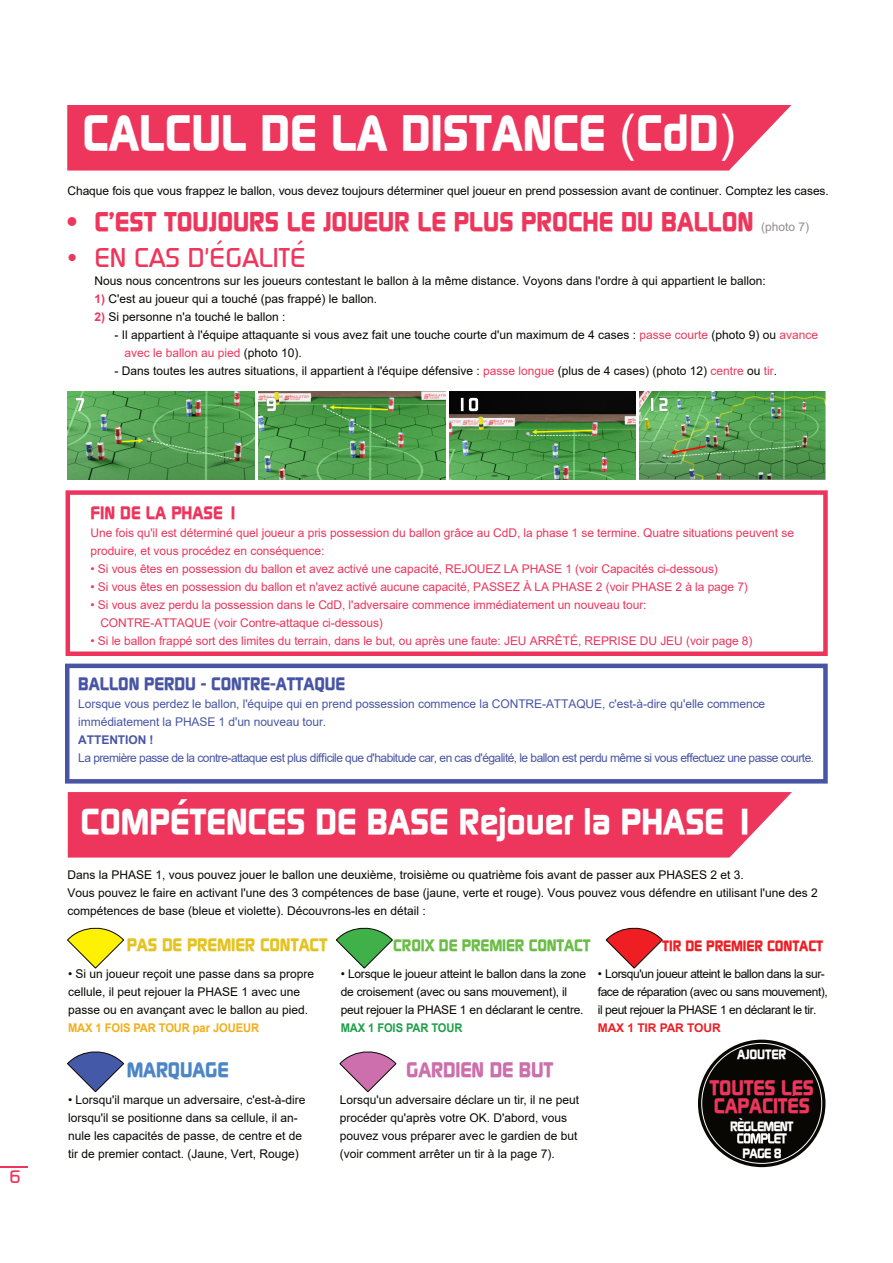
<style>
.page{position:relative;width:893px;height:1263px;background:#fff}
.page>*{position:absolute;margin:0;border:0;box-sizing:border-box;transform-origin:0 0}
.t1{font:700 49.5px "Continuum";color:#fff}
.t2{font:700 36px "Continuum";color:#fff}
.t3{font:700 27px "Continuum";color:#ee365c}
.t4{font:500 27px "Continuum";color:#ee365c}
.t5{font:700 21px/18px "Continuum";letter-spacing:-.01em;color:#ee365c}
.t6{font:700 21px "Continuum";letter-spacing:-.01em;color:#cc6fac}
.t7{font:700 21px "Continuum";letter-spacing:-.01em;color:#4c86c6}
.t8{font:700 18px "Continuum";letter-spacing:-.005em;color:#4855a4}
.t9{font:700 18px "Continuum";letter-spacing:-.01em;color:#e5c31f}
.t10{font:700 18px "Continuum";color:#ee345d}
.t11{font:500 18px "Continuum";color:#ee365c}
.t12{font:700 16.5px "Continuum";letter-spacing:-.01em;color:#6abd45}
.t13{font:700 15px "Continuum";letter-spacing:-.01em;color:#ee1e23}
.t14{font:700 13.5px/27px "Continuum";letter-spacing:-.06em;color:#fff;text-align:center}
.t15{font:700 13.5px "Continuum";letter-spacing:-.01em;color:#fff}
.t16{font:12px/18px "Arial";color:#080704}
.t17{font:12px/18px "Arial";letter-spacing:-.005em;color:#ee345d}
.t18{font:12px/18px "Arial";letter-spacing:-.005em;color:#4855a4}
.t19{font:12px "Arial";letter-spacing:-.045em;color:#4855a4}
.t20{font:12px/18px "Arial";letter-spacing:-.035em;color:#080704}
.t21{font:12px/18px "Arial";letter-spacing:-.02em;color:#080704}
.t22{font:700 12px "Arial";letter-spacing:-.01em;color:#f3ae1a;scale:.93 1}
.t23{font:700 12px "Arial";letter-spacing:-.01em;color:#1c9f48;scale:.93 1}
.t24{font:700 12px "Arial";letter-spacing:-.005em;color:#ee1e23}
.t25{font:700 12px "Arial";letter-spacing:-.005em;color:#4855a4}
.t26{font:12px "Arial";color:#8f8c8c}
.s1{font-family:"Arial";font-weight:400}
.s2{font-weight:700;color:#ee365c}
.s3{color:#ee365c}
</style>
<div class="page">
<div style="left:68px;top:792px;width:724px;height:65px;background:#ee365c"></div>
<svg style="left:67px;top:927px;width:57px;height:41px"></svg>
<svg style="left:340px;top:1051px;width:56px;height:41px"></svg>
<svg style="left:67px;top:1051px;width:57px;height:41px"></svg>
<svg style="left:336px;top:927px;width:57px;height:41px"></svg>
<svg style="left:606px;top:927px;width:56px;height:41px"></svg>
<div style="left:67px;top:105px;width:724px;height:66px;background:#ee365c"></div>
<div style="left:66px;top:490px;width:762px;height:166px;border:4px solid #ee345d"></div>
<img style="left:640px;top:391px;width:185px;height:88px">
<img style="left:68px;top:391px;width:186px;height:89px">
<img style="left:259px;top:391px;width:186px;height:89px">
<img style="left:450px;top:391px;width:185px;height:88px">
<div style="left:65px;top:664px;width:763px;height:119px;border:4px solid #4855a4"></div>
<svg style="left:0;top:1167px;width:28px;height:1px"></svg>
<svg style="left:698px;top:1040px;width:127px;height:127px"></svg>
<div style="left:701px;top:1043px;width:121px;height:121px;background:#080704;border:1px solid #fff;border-radius:50%"></div>
<img style="left:737px;top:1133px;width:49px;height:10px">
<h1 class="t1" style="left:82px;top:110px;width:654px">CALCUL DE LA DISTANCE <span class="s1">(</span>CdD<span class="s1">)</span></h1>
<p class="t16" style="left:68px;top:183px;width:763px">Chaque fois que vous frappez le ballon, vous devez toujours déterminer quel joueur en prend possession avant de continuer. Comptez les cases.</p>
<h3 class="t3" style="left:68px;top:209px;width:688px">• C’EST TOUJOURS LE JOUEUR LE PLUS PROCHE DU BALLON</h3>
<p class="t26" style="left:761px;top:222px;width:50px">(photo 7)</p>
<h3 class="t4" style="left:68px;top:240px;width:240px">• EN CAS D'ÉGALITÉ</h3>
<p class="t16" style="left:94px;top:273px;width:673px">Nous nous concentrons sur les joueurs contestant le ballon à la même distance. Voyons dans l'ordre à qui appartient le ballon:</p>
<p class="t16" style="left:95px;top:291px;width:284px"><span class="s2">1)</span> C'est au joueur qui a touché (pas frappé) le ballon.</p>
<p class="t16" style="left:94px;top:309px;width:193px"><span class="s2">2)</span> Si personne n'a touché le ballon :</p>
<p class="t16" style="left:125px;top:327px;width:695px;text-indent:-10px">- Il appartient à l'équipe attaquante si vous avez fait une touche courte d'un maximum de 4 cases : <span class="s3">passe courte</span> (photo 9) ou <span class="s3">avance avec le ballon au pied</span> (photo 10).</p>
<p class="t16" style="left:115px;top:363px;width:664px">- Dans toutes les autres situations, il appartient à l'équipe défensive : <span class="s3">passe longue</span> (plus de 4 cases) (photo 12) <span class="s3">centre</span> ou <span class="s3">tir</span>.</p>
<h3 class="t11" style="left:10px;top:1165px;width:13px">6</h3>
<h3 class="t10" style="left:91px;top:504px;width:149px">FIN DE LA PHASE 1</h3>
<p class="t17" style="left:91px;top:525px;width:705px">Une fois qu'il est déterminé quel joueur a pris possession du ballon grâce au CdD, la phase 1 se termine. Quatre situations peuvent se produire, et vous procédez en conséquence:</p>
<p class="t17" style="left:91px;top:561px;width:629px">• Si vous êtes en possession du ballon et avez activé une capacité, REJOUEZ LA PHASE 1 (voir Capacités ci-dessous)</p>
<p class="t17" style="left:91px;top:579px;width:659px">• Si vous êtes en possession du ballon et n'avez activé aucune capacité, PASSEZ À LA PHASE 2 (voir PHASE 2 à la page 7)</p>
<p class="t17" style="left:100px;top:597px;width:548px;text-indent:-10px">• Si vous avez perdu la possession dans le CdD, l'adversaire commence immédiatement un nouveau tour:<br>CONTRE-ATTAQUE (voir Contre-attaque ci-dessous)</p>
<p class="t17" style="left:91px;top:633px;width:663px">• Si le ballon frappé sort des limites du terrain, dans le but, ou après une faute: JEU ARRÊTÉ, REPRISE DU JEU (voir page 8)</p>
<h3 class="t8" style="left:78px;top:675px;width:268px">BALLON PERDU - CONTRE-ATTAQUE</h3>
<p class="t18" style="left:78px;top:696px;width:688px">Lorsque vous perdez le ballon, l'équipe qui en prend possession commence la CONTRE-ATTAQUE, c'est-à-dire qu'elle commence immédiatement la PHASE 1 d'un nouveau tour.</p>
<p class="t25" style="left:78px;top:735px;width:77px">ATTENTION !</p>
<p class="t19" style="left:78px;top:753px;width:737px">La première passe de la contre-attaque est plus difficile que d'habitude car, en cas d'égalité, le ballon est perdu même si vous effectuez une passe courte.</p>
<h2 class="t2" style="left:81px;top:805px;width:676px">COMPÉTENCES DE BASE Rejouer la PHASE 1</h2>
<p class="t16" style="left:68px;top:867px;width:752px">Dans la PHASE 1, vous pouvez jouer le ballon une deuxième, troisième ou quatrième fois avant de passer aux PHASES 2 et 3.<br>Vous pouvez le faire en activant l'une des 3 compétences de base (jaune, verte et rouge). Vous pouvez vous défendre en utilisant l'une des 2 compétences de base (bleue et violette). Découvrons-les en détail :</p>
<h3 class="t9" style="left:127px;top:936px;width:202px">PAS DE PREMIER CONTACT</h3>
<p class="t16" style="left:68px;top:966px;width:248px">• Si un joueur reçoit une passe dans sa propre cellule, il peut rejouer la PHASE 1 avec une passe ou en avançant avec le ballon au pied.</p>
<p class="t22" style="left:68px;top:1023px;width:207px">MAX 1 FOIS PAR TOUR par JOUEUR</p>
<h3 class="t12" style="left:393px;top:938px;width:199px">CROIX DE PREMIER CONTACT</h3>
<p class="t13" style="left:662px;top:939px;width:163px">TIR DE PREMIER CONTACT</p>
<p class="t21" style="left:341px;top:966px;width:247px">• Lorsque le joueur atteint le ballon dans la zone de croisement (avec ou sans mouvement), il peut rejouer la PHASE 1 en déclarant le centre.</p>
<p class="t23" style="left:341px;top:1023px;width:133px">MAX 1 FOIS PAR TOUR</p>
<p class="t20" style="left:598px;top:966px;width:232px">• Lorsqu'un joueur atteint le ballon dans la sur&shy;face de réparation (avec ou sans mouvement), il peut rejouer la PHASE 1 en déclarant le tir.</p>
<p class="t24" style="left:598px;top:1023px;width:124px">MAX 1 TIR PAR TOUR</p>
<p class="t15" style="left:737px;top:1048px;width:51px">AJOUTER</p>
<h3 class="t7" style="left:127px;top:1060px;width:103px">MARQUAGE</h3>
<h3 class="t6" style="left:406px;top:1060px;width:149px">GARDIEN DE BUT</h3>
<p class="t16" style="left:340px;top:1092px;width:241px">Lorsqu'un adversaire déclare un tir, il ne peut procéder qu'après votre OK. D'abord, vous pouvez vous préparer avec le gardien de but (voir comment arrêter un tir à la page 7).</p>
<p class="t16" style="left:68px;top:1092px;width:239px">• Lorsqu'il marque un adversaire, c'est-à-dire lorsqu'il se positionne dans sa cellule, il an&shy;nule les capacités de passe, de centre et de tir de premier contact. (Jaune, Vert, Rouge)</p>
<h3 class="t5" style="left:710px;top:1080px;width:106px">TOUTES LES<br>CAPACITÉS</h3>
<p class="t14" style="left:730px;top:1113px;width:65px">RÈGLEMENT<br>PAGE 8</p>
</div>
